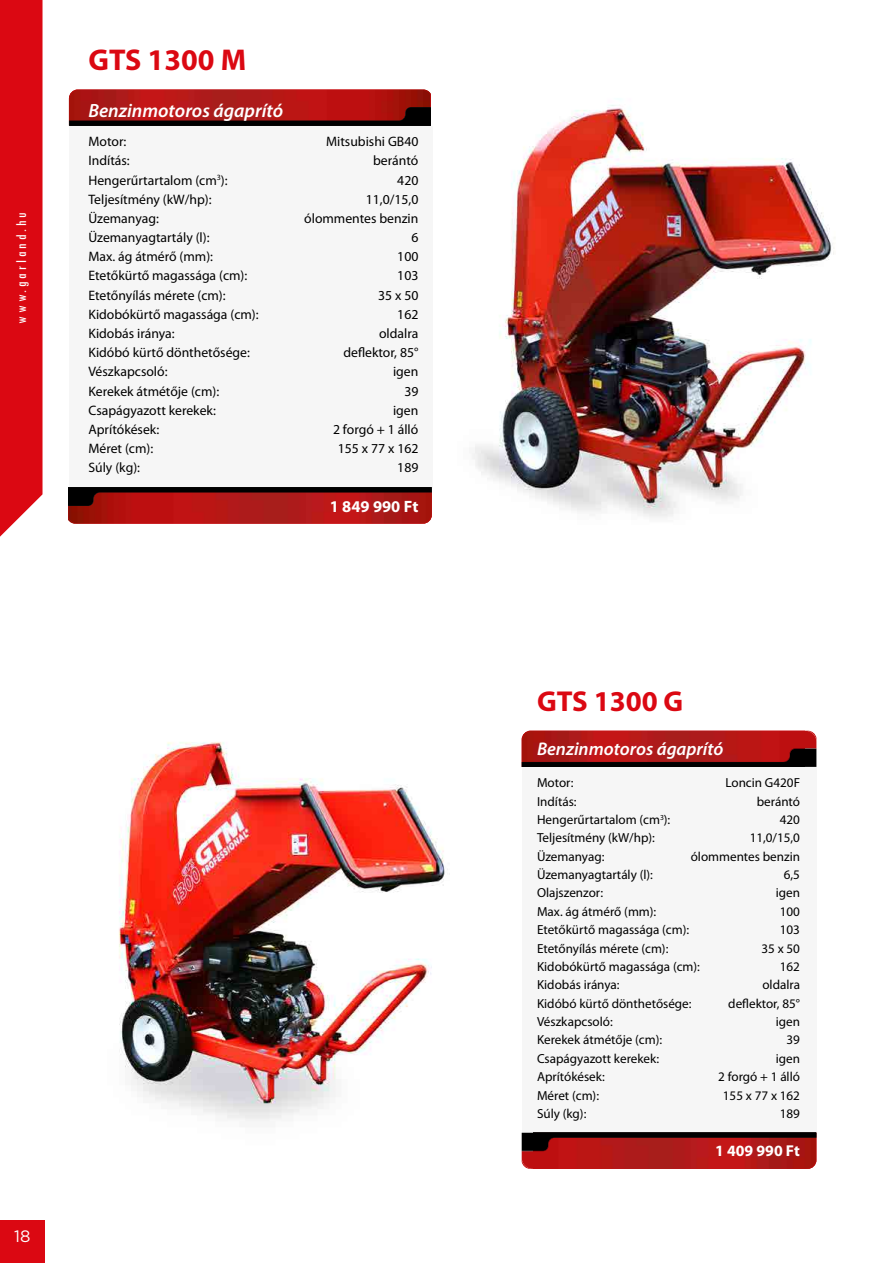
<style>
.page{position:relative;width:893px;height:1263px;background:#fff}
.page>*{position:absolute;margin:0;border:0;box-sizing:border-box;transform-origin:0 0}
.t1{font:700 30.15px "Myriad Pro";color:#db0812}
.t2{font:700 28.8px "Myriad Pro";color:#db0812}
.t3{font:italic 600 19.2px "Myriad Pro";color:#fff}
.t4{font:italic 600 18.3px "Myriad Pro";color:#fff}
.t5{font:700 16.5px "Myriad Pro";color:#fff}
.t6{font:16.5px "Gotham";color:#fff}
.t7{font:700 15.75px "Myriad Pro";color:#fff}
.t8{font:condensed 15px "Tw Cen";letter-spacing:.2em;color:#fff}
.t9{font:13.65px "Myriad Pro";color:#000}
.t10{font:13.2px "Myriad Pro";color:#000}
</style>
<div class="page">
<img style="left:472px;top:105px;width:363px;height:413px">
<div style="left:69px;top:126px;width:363px;height:361px;background:#f6f6f6"></div>
<svg style="left:69px;top:125px;width:361px;height:1px"></svg>
<img style="left:69px;top:90px;width:361px;height:17px">
<img style="left:69px;top:107px;width:361px;height:18px">
<img style="left:68px;top:506px;width:364px;height:18px">
<img style="left:68px;top:487px;width:364px;height:19px">
<div style="left:0;top:0;width:43px;height:537px;background:#db0812"></div>
<div style="left:0;top:1220px;width:45px;height:43px;background:#db0812"></div>
<img style="left:119px;top:742px;width:329px;height:379px">
<div style="left:522px;top:767px;width:294px;height:366px;background:#f6f6f6"></div>
<img style="left:522px;top:731px;width:294px;height:17px">
<img style="left:522px;top:748px;width:294px;height:1px">
<img style="left:522px;top:749px;width:294px;height:18px">
<img style="left:522px;top:1151px;width:294px;height:18px">
<img style="left:522px;top:1133px;width:294px;height:18px">
<p class="t8" style="left:12px;top:324px;width:113px;rotate:-90deg">www.garland.hu</p>
<h1 class="t1" style="left:88px;top:43px;width:159px">GTS 1300 M</h1>
<h3 class="t3" style="left:88px;top:100px;width:196px">Benzinmotoros ágaprító</h3>
<p class="t9" style="left:88px;top:134px;width:40px">Motor:</p>
<p class="t9" style="left:326px;top:134px;width:94px">Mitsubishi GB40</p>
<p class="t9" style="left:88px;top:153px;width:43px">Indítás:</p>
<p class="t9" style="left:373px;top:153px;width:47px">berántó</p>
<p class="t9" style="left:88px;top:172px;width:141px">Hengerűrtartalom (cm<sup>3</sup>):</p>
<p class="t9" style="left:397px;top:172px;width:23px">420</p>
<p class="t9" style="left:88px;top:192px;width:125px">Teljesítmény (kW/hp):</p>
<p class="t9" style="left:366px;top:192px;width:54px">11,0/15,0</p>
<p class="t9" style="left:88px;top:211px;width:72px">Üzemanyag:</p>
<p class="t9" style="left:304px;top:211px;width:116px">ólommentes benzin</p>
<p class="t9" style="left:88px;top:230px;width:123px">Üzemanyagtartály (l):</p>
<p class="t9" style="left:411px;top:230px;width:9px">6</p>
<p class="t9" style="left:88px;top:249px;width:126px">Max. ág átmérő (mm):</p>
<p class="t9" style="left:397px;top:249px;width:23px">100</p>
<p class="t9" style="left:88px;top:268px;width:160px">Etetőkürtő magassága (cm):</p>
<p class="t9" style="left:397px;top:268px;width:23px">103</p>
<p class="t9" style="left:88px;top:288px;width:139px">Etetőnyílás mérete (cm):</p>
<p class="t9" style="left:378px;top:288px;width:42px">35 x 50</p>
<p class="t9" style="left:88px;top:307px;width:172px">Kidobókürtő magassága (cm):</p>
<p class="t9" style="left:397px;top:307px;width:23px">162</p>
<p class="t9" style="left:88px;top:326px;width:88px">Kidobás iránya:</p>
<p class="t9" style="left:379px;top:326px;width:41px">oldalra</p>
<p class="t9" style="left:88px;top:345px;width:163px">Kidóbó kürtő dönthetősége:</p>
<p class="t9" style="left:343px;top:345px;width:76px">deflektor, 85°</p>
<p class="t9" style="left:88px;top:364px;width:81px">Vészkapcsoló:</p>
<p class="t9" style="left:393px;top:364px;width:27px">igen</p>
<p class="t9" style="left:88px;top:384px;width:132px">Kerekek átmétője (cm):</p>
<p class="t9" style="left:404px;top:384px;width:16px">39</p>
<p class="t9" style="left:88px;top:403px;width:129px">Csapágyazott kerekek:</p>
<p class="t9" style="left:393px;top:403px;width:27px">igen</p>
<p class="t9" style="left:88px;top:422px;width:72px">Aprítókések:</p>
<p class="t9" style="left:333px;top:422px;width:87px">2 forgó + 1 álló</p>
<p class="t9" style="left:88px;top:441px;width:66px">Méret (cm):</p>
<p class="t9" style="left:338px;top:441px;width:82px">155 x 77 x 162</p>
<p class="t9" style="left:88px;top:460px;width:53px">Súly (kg):</p>
<p class="t9" style="left:397px;top:460px;width:23px">189</p>
<p class="t5" style="left:330px;top:497px;width:90px">1 849 990 Ft</p>
<p class="t6" style="left:14px;top:1226px;width:18px">18</p>
<h2 class="t2" style="left:537px;top:685px;width:148px">GTS 1300 G</h2>
<h3 class="t4" style="left:537px;top:738px;width:188px">Benzinmotoros ágaprító</h3>
<p class="t10" style="left:537px;top:775px;width:38px">Motor:</p>
<p class="t10" style="left:725px;top:775px;width:76px">Loncin G420F</p>
<p class="t10" style="left:537px;top:794px;width:41px">Indítás:</p>
<p class="t10" style="left:757px;top:794px;width:45px">berántó</p>
<p class="t10" style="left:537px;top:812px;width:135px">Hengerűrtartalom (cm<sup>3</sup>):</p>
<p class="t10" style="left:780px;top:812px;width:22px">420</p>
<p class="t10" style="left:537px;top:831px;width:119px">Teljesítmény (kW/hp):</p>
<p class="t10" style="left:750px;top:831px;width:52px">11,0/15,0</p>
<p class="t10" style="left:537px;top:849px;width:69px">Üzemanyag:</p>
<p class="t10" style="left:691px;top:849px;width:111px">ólommentes benzin</p>
<p class="t10" style="left:537px;top:867px;width:117px">Üzemanyagtartály (l):</p>
<p class="t10" style="left:784px;top:867px;width:18px">6,5</p>
<p class="t10" style="left:537px;top:886px;width:68px">Olajszenzor:</p>
<p class="t10" style="left:776px;top:886px;width:26px">igen</p>
<p class="t10" style="left:537px;top:904px;width:121px">Max. ág átmérő (mm):</p>
<p class="t10" style="left:780px;top:904px;width:22px">100</p>
<p class="t10" style="left:537px;top:922px;width:154px">Etetőkürtő magassága (cm):</p>
<p class="t10" style="left:780px;top:922px;width:22px">103</p>
<p class="t10" style="left:537px;top:941px;width:133px">Etetőnyílás mérete (cm):</p>
<p class="t10" style="left:761px;top:941px;width:40px">35 x 50</p>
<p class="t10" style="left:537px;top:959px;width:164px">Kidobókürtő magassága (cm):</p>
<p class="t10" style="left:780px;top:959px;width:22px">162</p>
<p class="t10" style="left:537px;top:978px;width:84px">Kidobás iránya:</p>
<p class="t10" style="left:762px;top:978px;width:39px">oldalra</p>
<p class="t10" style="left:537px;top:996px;width:156px">Kidóbó kürtő dönthetősége:</p>
<p class="t10" style="left:728px;top:996px;width:73px">deflektor, 85°</p>
<p class="t10" style="left:537px;top:1014px;width:77px">Vészkapcsoló:</p>
<p class="t10" style="left:776px;top:1014px;width:26px">igen</p>
<p class="t10" style="left:537px;top:1033px;width:127px">Kerekek átmétője (cm):</p>
<p class="t10" style="left:787px;top:1033px;width:15px">39</p>
<p class="t10" style="left:537px;top:1051px;width:124px">Csapágyazott kerekek:</p>
<p class="t10" style="left:776px;top:1051px;width:26px">igen</p>
<p class="t10" style="left:537px;top:1069px;width:69px">Aprítókések:</p>
<p class="t10" style="left:718px;top:1069px;width:83px">2 forgó + 1 álló</p>
<p class="t10" style="left:537px;top:1088px;width:64px">Méret (cm):</p>
<p class="t10" style="left:723px;top:1088px;width:79px">155 x 77 x 162</p>
<p class="t10" style="left:537px;top:1106px;width:51px">Súly (kg):</p>
<p class="t10" style="left:780px;top:1106px;width:22px">189</p>
<p class="t7" style="left:715px;top:1141px;width:86px">1 409 990 Ft</p>
</div>
